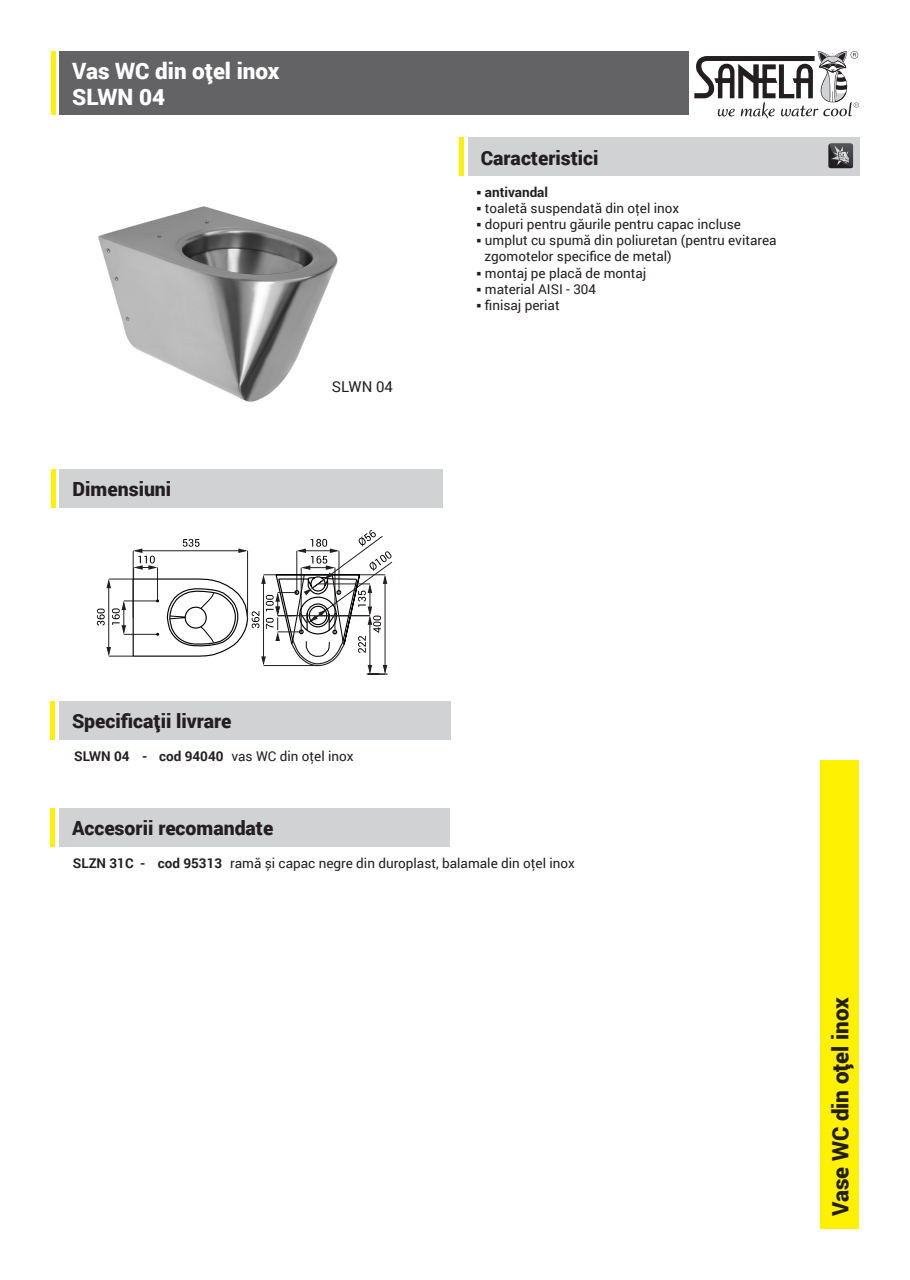
<style>
.page{position:relative;width:910px;height:1280px;background:#fff}
.page>*{position:absolute;margin:0;border:0;box-sizing:border-box;transform-origin:0 0}
.t1{font:900 22.5px/26.2px "Roboto";color:#fff}
.t2{font:900 22.5px "Roboto";color:#231f20}
.t3{font:900 19.5px "Roboto";color:#231f20}
.t4{font:15px "Roboto";color:#231f20}
.t5{font:13.5px/16.2px "Roboto";color:#231f20}
.t6{font:700 13.5px "Roboto";color:#231f20}
.s1{font-weight:700}
</style>
<div class="page">
<div style="left:60px;top:51px;width:629px;height:64px;background:#636366"></div>
<div style="left:821px;top:760px;width:38px;height:469px;background:#fff101"></div>
<svg style="left:694px;top:51px;width:165px;height:68px"></svg>
<hr style="left:51px;top:51px;width:4px;height:64px;background:#fff101">
<div style="left:468px;top:137px;width:391px;height:38px;background:#d1d2d4"></div>
<div style="left:60px;top:469px;width:383px;height:38px;background:#d1d2d4"></div>
<div style="left:51px;top:469px;width:5px;height:38px;background:#fff101"></div>
<div style="left:459px;top:137px;width:5px;height:38px;background:#fff101"></div>
<div style="left:59px;top:701px;width:391px;height:38px;background:#d1d2d4"></div>
<hr style="left:51px;top:701px;width:4px;height:38px;background:#fff101">
<svg style="left:828px;top:144px;width:25px;height:24px"></svg>
<img style="left:98px;top:206px;width:240px;height:196px">
<svg style="left:97px;top:530px;width:295px;height:145px"></svg>
<div style="left:59px;top:808px;width:390px;height:39px;background:#d1d2d4"></div>
<hr style="left:51px;top:808px;width:4px;height:39px;background:#fff101">
<h1 class="t1" style="left:72px;top:57px;width:209px">Vas WC din oțel inox<br>SLWN 04</h1>
<h2 class="t3" style="left:73px;top:475px;width:100px">Dimensiuni</h2>
<p class="t4" style="left:332px;top:376px;width:63px">SLWN 04</p>
<h2 class="t3" style="left:481px;top:144px;width:119px">Caracteristici</h2>
<p class="t6" style="left:476px;top:182px;width:73px">○ antivandal</p>
<p class="t5" style="left:476px;top:199px;width:204px">○ toaletă suspendată din oţel inox</p>
<p class="t5" style="left:476px;top:216px;width:266px">○ dopuri pentru găurile pentru capac incluse</p>
<p class="t5" style="left:485px;top:232px;width:294px;text-indent:-8px">○ umplut cu spumă din poliuretan (pentru evitarea zgomotelor specifice de metal)</p>
<p class="t5" style="left:476px;top:264px;width:171px">○ montaj pe placă de montaj</p>
<p class="t5" style="left:476px;top:280px;width:121px">○ material AISI - 304</p>
<p class="t5" style="left:476px;top:297px;width:85px">○ finisaj periat</p>
<h2 class="t3" style="left:72px;top:707px;width:161px">Specificații livrare</h2>
<p class="t5" style="left:74px;top:747px;width:281px"><span class="s1">SLWN 04 - cod 94040</span> vas WC din oţel inox</p>
<h2 class="t3" style="left:72px;top:814px;width:203px">Accesorii recomandate</h2>
<p class="t5" style="left:73px;top:854px;width:504px"><span class="s1">SLZN 31C - cod 95313</span> ramă și capac negre din duroplast, balamale din oţel inox</p>
<h1 class="t2" style="left:825px;top:1216px;width:221px;rotate:-90deg">Vase WC din oțel inox</h1>
</div>
